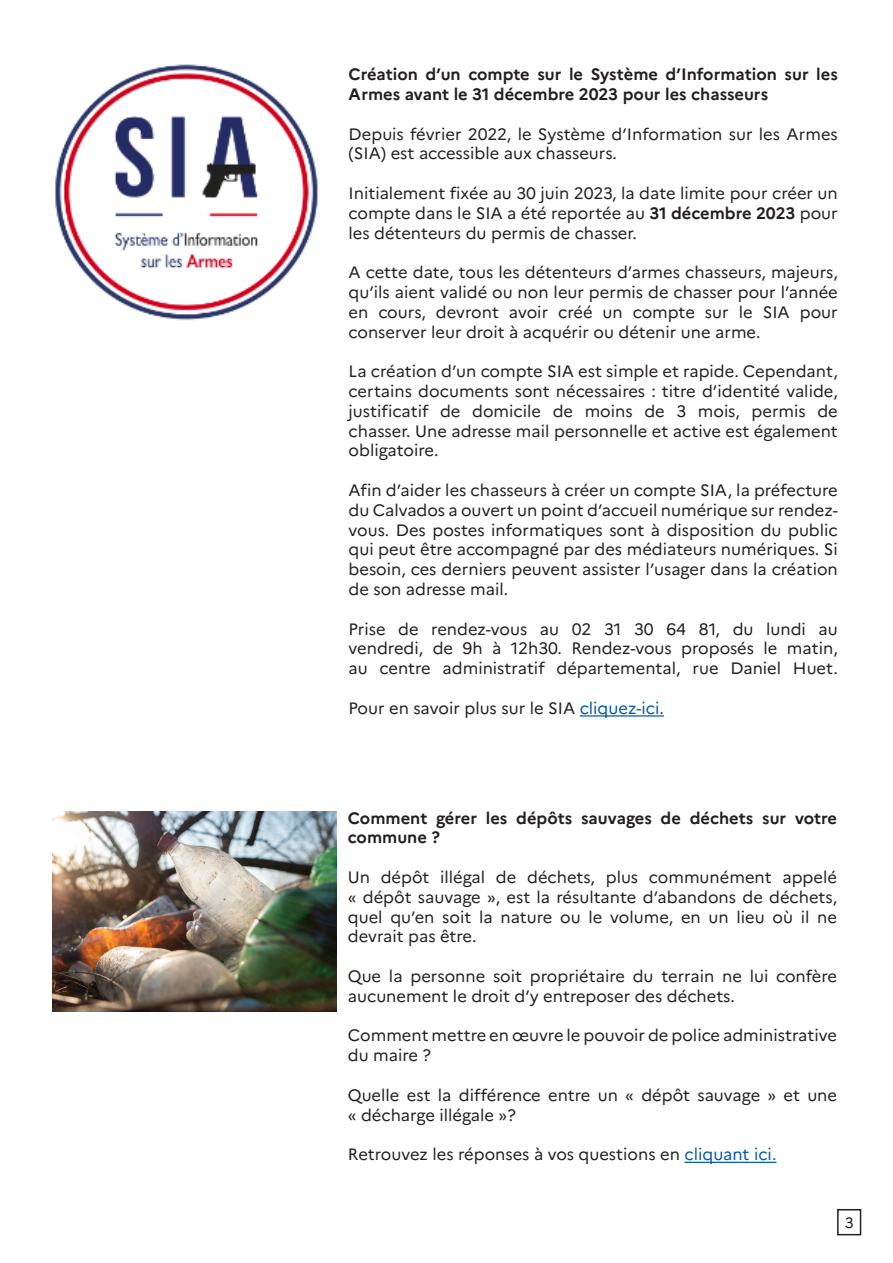
<style>
.page{position:relative;width:893px;height:1263px;background:#fff}
.page>*{position:absolute;margin:0;border:0;box-sizing:border-box;transform-origin:0 0}
.t1{font:16.5px/19.8px "Marianne";color:#231f20;text-align:justify}
.t2{font:700 16.5px/19.8px "Marianne";color:#231f20}
.t3{font:15px "Marianne";color:#231f20}
.s1{font-weight:700}
.s2{color:#0159a9}
</style>
<div class="page">
<img style="left:55px;top:64px;width:263px;height:257px">
<hr style="left:580px;top:715px;width:84px;height:1px;background:#0159a9">
<div style="left:837px;top:1209px;width:24px;height:26px;border:2px solid #231f20"></div>
<hr style="left:684px;top:1162px;width:92px;height:1px;background:#0159a9">
<img style="left:53px;top:811px;width:284px;height:201px">
<p class="t2" style="left:349px;top:63px;width:491px">Création d’un compte sur le Système d’Information sur les<br>Armes avant le 31 décembre 2023 pour les chasseurs</p>
<p class="t1" style="left:349px;top:122px;width:491px">Depuis février 2022, le Système d’Information sur les Armes (SIA) est accessible aux chasseurs.</p>
<p class="t1" style="left:349px;top:182px;width:491px">Initialement fixée au 30 juin 2023, la date limite pour créer un compte dans le SIA a été reportée au <span class="s1">31 décembre 2023</span> pour les détenteurs du permis de chasser.</p>
<p class="t1" style="left:349px;top:261px;width:491px">A cette date, tous les détenteurs d’armes chasseurs, majeurs, qu’ils aient validé ou non leur permis de chasser pour l’année en cours, devront avoir créé un compte sur le SIA pour conserver leur droit à acquérir ou détenir une arme.</p>
<p class="t1" style="left:349px;top:360px;width:491px">La création d’un compte SIA est simple et rapide. Cependant, certains documents sont nécessaires : titre d’identité valide, justificatif de domicile de moins de 3 mois, permis de chasser. Une adresse mail personnelle et active est également obligatoire.</p>
<p class="t1" style="left:349px;top:479px;width:491px">Afin d’aider les chasseurs à créer un compte SIA, la préfecture du Calvados a ouvert un point d’accueil numérique sur rendez&shy;vous. Des postes informatiques sont à disposition du public qui peut être accompagné par des médiateurs numériques. Si besoin, ces derniers peuvent assister l’usager dans la création de son adresse mail.</p>
<p class="t1" style="left:349px;top:617px;width:491px">Prise de rendez-vous au 02 31 30 64 81, du lundi au vendredi, de 9h à 12h30. Rendez-vous proposés le matin, au centre administratif départemental, rue Daniel Huet.</p>
<p class="t1" style="left:349px;top:697px;width:317px">Pour en savoir plus sur le SIA <span class="s2">cliquez-ici.</span></p>
<p class="t2" style="left:348px;top:806px;width:491px">Comment gérer les dépôts sauvages de déchets sur votre commune ?</p>
<p class="t1" style="left:348px;top:866px;width:491px">Un dépôt illégal de déchets, plus communément appelé « dépôt sauvage », est la résultante d’abandons de déchets, quel qu’en soit la nature ou le volume, en un lieu où il ne devrait pas être.</p>
<p class="t1" style="left:348px;top:965px;width:491px">Que la personne soit propriétaire du terrain ne lui confère aucunement le droit d’y entreposer des déchets.</p>
<p class="t1" style="left:348px;top:1024px;width:491px">Comment mettre en œuvre le pouvoir de police administrative du maire ?</p>
<p class="t1" style="left:348px;top:1084px;width:491px">Quelle est la différence entre un « dépôt sauvage » et une « décharge illégale »?</p>
<p class="t1" style="left:348px;top:1143px;width:430px">Retrouvez les réponses à vos questions en <span class="s2">cliquant ici.</span></p>
<p class="t3" style="left:845px;top:1211px;width:10px">3</p>
</div>
